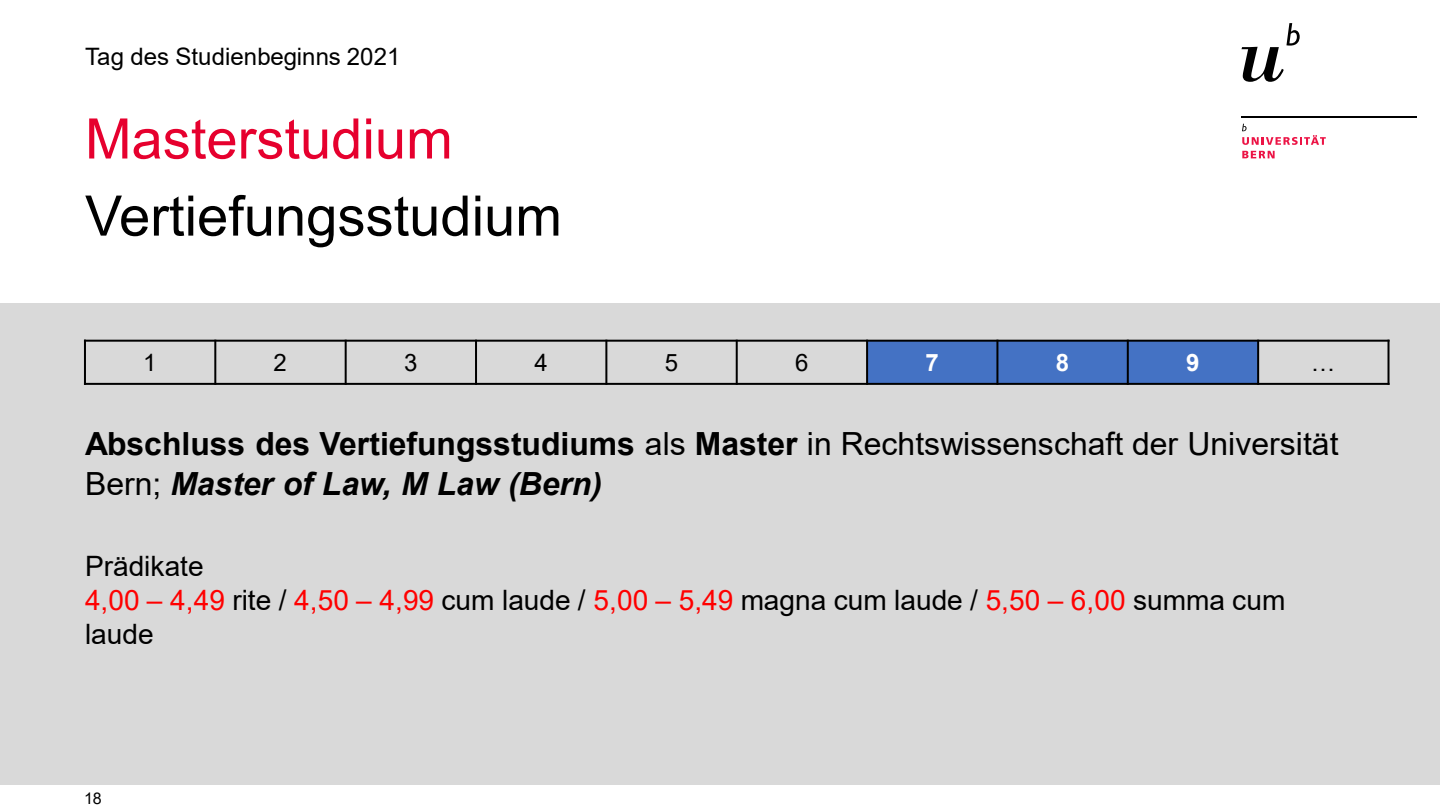
<style>
.page{position:relative;width:1440px;height:810px;background:#fff}
.page>*{position:absolute;margin:0;border:0;box-sizing:border-box;transform-origin:0 0}
.t1{font:56px "Arial";color:#000}
.t2{font:56px "Arial";color:#e6002e}
.t3{font:32px/40px "Arial";color:#000}
.t4{font:28px/33.6px "Arial";color:#000}
.t5{font:24px "Arial";letter-spacing:.005em;color:#000}
.t6{font:700 24px "Arial";color:#fff}
.t7{font:16px "Arial";color:#000}
.s1{font-weight:700}
.s2{font-weight:700;font-style:italic}
.s3{color:#f00}
</style>
<div class="page">
<div style="left:0;top:303px;width:1440px;height:482px;background:#d9d9d9"></div>
<svg style="left:1242px;top:23px;width:58px;height:59px"></svg>
<svg style="left:1242px;top:116px;width:175px;height:2px"></svg>
<svg style="left:1242px;top:124px;width:84px;height:21px"></svg>
<svg style="left:1242px;top:151px;width:33px;height:7px"></svg>
<div style="left:867px;top:341px;width:130px;height:43px;background:#4472c4"></div>
<div style="left:997px;top:341px;width:131px;height:43px;background:#4472c4"></div>
<div style="left:1128px;top:341px;width:130px;height:43px;background:#4472c4"></div>
<hr style="left:214px;top:340px;width:2px;height:45px;background:#000">
<hr style="left:345px;top:340px;width:2px;height:45px;background:#000">
<hr style="left:475px;top:340px;width:2px;height:45px;background:#000">
<hr style="left:605px;top:340px;width:2px;height:45px;background:#000">
<hr style="left:736px;top:340px;width:2px;height:45px;background:#000">
<hr style="left:866px;top:340px;width:2px;height:45px;background:#000">
<hr style="left:996px;top:340px;width:2px;height:45px;background:#000">
<hr style="left:1127px;top:340px;width:2px;height:45px;background:#000">
<hr style="left:1257px;top:340px;width:2px;height:45px;background:#000">
<hr style="left:84px;top:340px;width:2px;height:45px;background:#000">
<hr style="left:1388px;top:340px;width:2px;height:45px;background:#000">
<hr style="left:84px;top:340px;width:1306px;height:2px;background:#000">
<hr style="left:84px;top:383px;width:1306px;height:2px;background:#000">
<p class="t5" style="left:85px;top:40px;width:317px">Tag des Studienbeginns 2021</p>
<h1 class="t2" style="left:85px;top:100px;width:369px">Masterstudium</h1>
<p class="t1" style="left:85px;top:177px;width:478px">Vertiefungsstudium</p>
<p class="t5" style="left:143px;top:346px;width:15px">1</p>
<p class="t5" style="left:274px;top:346px;width:15px">2</p>
<p class="t5" style="left:404px;top:346px;width:15px">3</p>
<p class="t5" style="left:534px;top:346px;width:15px">4</p>
<p class="t5" style="left:665px;top:346px;width:15px">5</p>
<p class="t5" style="left:795px;top:346px;width:15px">6</p>
<p class="t6" style="left:925px;top:346px;width:15px">7</p>
<p class="t6" style="left:1056px;top:346px;width:15px">8</p>
<p class="t6" style="left:1186px;top:346px;width:15px">9</p>
<p class="t5" style="left:1311px;top:346px;width:25px">…</p>
<p class="t3" style="left:85px;top:423px;width:1255px"><span class="s1">Abschluss des Vertiefungsstudiums</span> als <span class="s1">Master</span> in Rechtswissenschaft der Universität<br>Bern; <span class="s2">Master of Law, M Law (Bern)</span></p>
<p class="t4" style="left:85px;top:550px;width:1202px">Prädikate<br><span class="s3">4,00 – 4,49</span> rite / <span class="s3">4,50 – 4,99</span> cum laude / <span class="s3">5,00 – 5,49</span> magna cum laude / <span class="s3">5,50 – 6,00</span> summa cum laude</p>
<p class="t7" style="left:84px;top:787px;width:19px">18</p>
</div>
